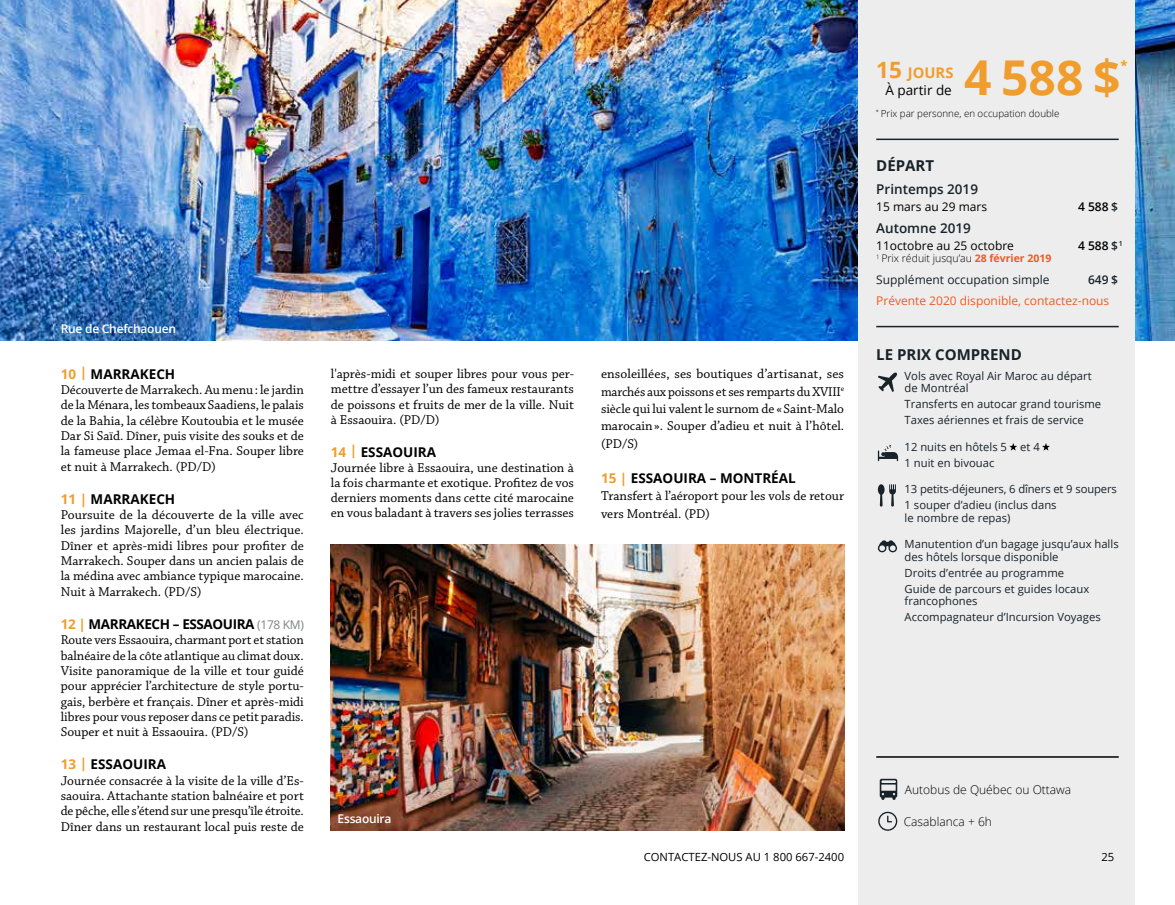
<style>
.page{position:relative;width:1175px;height:905px;background:#fff}
.page>*{position:absolute;margin:0;border:0;box-sizing:border-box;transform-origin:0 0}
.t1{font:700 48px "Open Sans";color:#f09d2d}
.t2{font:700 15px "Open Sans";color:#172329}
.t3{font:700 14.7px "Open Sans";color:#f09d2d}
.t4{font:13.5px/15.3px "Chaparral Pro";color:#000;text-align:justify}
.t5{font:700 13.5px "Open Sans";color:#000}
.t6{font:600 13.5px "Open Sans";color:#172329}
.t7{font:13.5px "Open Sans";color:#000}
.t8{font:700 13.05px "Open Sans";color:#f09d2d}
.t9{font:12px "Open Sans";color:#f15a22}
.t10{font:300 12px "Open Sans";color:#000}
.t11{font:12px "Open Sans";color:#000}
.t12{font:12px "Open Sans";color:#172329}
.t13{font:600 12px "Open Sans";letter-spacing:-.02em;color:#fff}
.t14{font:600 12px "Open Sans";color:#000}
.t15{font:12px "Open Sans";color:#808285}
.t16{font:600 12px "Open Sans";color:#172329}
.t17{font:11.25px/16px "Open Sans";color:#172329}
.t18{font:11.25px "Open Sans";color:#000}
.t19{font:300 10.5px "Open Sans";color:#000}
.t20{font:300 9.75px "Open Sans";color:#000}
.t21{font:600 7.05px "Open Sans";color:#172329}
.s1{color:#f09d2d}
.s2{font-size:22.5px}
.s3{color:#172329}
.s4{font-weight:700;color:#ee5a23}
</style>
<div class="page">
<img style="left:1px;top:0;width:1173px;height:340px">
<div style="left:857px;top:0;width:277px;height:904px;background:#ededee"></div>
<img style="left:0;top:0;width:1px;height:340px">
<svg style="left:879px;top:778px;width:18px;height:22px"></svg>
<svg style="left:878px;top:811px;width:19px;height:19px"></svg>
<hr style="left:876px;top:326px;width:242px;height:1px;background:#172329">
<hr style="left:876px;top:756px;width:242px;height:1px;background:#000">
<hr style="left:876px;top:139px;width:242px;height:1px;background:#172329">
<svg style="left:1009px;top:443px;width:8px;height:7px"></svg>
<svg style="left:1042px;top:443px;width:7px;height:7px"></svg>
<svg style="left:878px;top:372px;width:19px;height:20px"></svg>
<svg style="left:877px;top:445px;width:21px;height:16px"></svg>
<svg style="left:877px;top:484px;width:19px;height:22px"></svg>
<svg style="left:877px;top:540px;width:20px;height:13px"></svg>
<img style="left:331px;top:545px;width:513px;height:285px">
<p class="t13" style="left:61px;top:321px;width:117px">Rue de Chefchaouen</p>
<p class="t5" style="left:61px;top:364px;width:41px"><span class="s1">10 |</span> MARRA</p>
<p class="t5" style="left:140px;top:364px;width:18px">KECH</p>
<p class="t4" style="left:61px;top:382px;width:245px">Découverte de Marrakech. Au menu: le jardin de la Ménara, les tombeaux Saadiens, le palais de la Bahia, la célèbre Koutoubia et le musée Dar Si Saïd. Dîner, puis visite des souks et de la fameuse place Jemaa el-Fna. Souper libre et nuit à Marrakech. (PD/D)</p>
<p class="t5" style="left:61px;top:489px;width:41px"><span class="s1">11 |</span> MARRA</p>
<p class="t5" style="left:140px;top:489px;width:18px">KECH</p>
<p class="t4" style="left:61px;top:507px;width:245px">Poursuite de la découverte de la ville avec les jardins Majorelle, d’un bleu électrique.<br>Dîner et après-midi libres pour profiter de Marrakech. Souper dans un ancien palais de la médina avec ambiance typique marocaine.<br>Nuit à Marrakech. (PD/S)</p>
<p class="t5" style="left:61px;top:614px;width:39px"><span class="s1">12 |</span> MARRA</p>
<p class="t5" style="left:136px;top:614px;width:18px">KECH</p>
<p class="t5" style="left:173px;top:614px;width:19px">– ESSAOUIRA</p>
<p class="t15" style="left:257px;top:616px;width:48px">(178 KM)</p>
<p class="t4" style="left:61px;top:632px;width:245px">Route vers Essaouira, charmant port et station balnéaire de la côte atlantique au climat doux.<br>Visite panoramique de la ville et tour guidé pour apprécier l’architecture de style portu&shy;gais, berbère et français. Dîner et après-midi libres pour vous reposer dans ce petit paradis.<br>Souper et nuit à Essaouira. (PD/S)</p>
<p class="t5" style="left:61px;top:754px;width:40px"><span class="s1">13 |</span> ESSAOUIRA</p>
<p class="t4" style="left:61px;top:773px;width:245px">Journée consacrée à la visite de la ville d’Es&shy;saouira. Attachante station balnéaire et port de pêche, elle s’étend sur une presqu’île étroite.<br>Dîner dans un restaurant local puis reste de</p>
<p class="t4" style="left:331px;top:367px;width:244px">l'après-midi et souper libres pour vous per&shy;mettre d’essayer l’un des fameux restaurants de poissons et fruits de mer de la ville. Nuit à Essaouira. (PD/D)</p>
<p class="t5" style="left:331px;top:442px;width:40px"><span class="s1">14 |</span> ESSAOUIRA</p>
<p class="t4" style="left:331px;top:460px;width:245px">Journée libre à Essaouira, une destination à la fois charmante et exotique. Profitez de vos derniers moments dans cette cité marocaine en vous baladant à travers ses jolies terrasses</p>
<p class="t4" style="left:601px;top:366px;width:245px;line-height:17.4px">ensoleillées, ses boutiques d’artisanat, ses marchés aux poissons et ses remparts du XVIII<sup>e </sup>siècle qui lui valent le surnom de «Saint-Malo marocain». Souper d’adieu et nuit à l’hôtel. (PD/S)</p>
<p class="t5" style="left:601px;top:468px;width:130px"><span class="s1">15 |</span> ESSAOUIRA – MONTRÉAL</p>
<p class="t4" style="left:601px;top:488px;width:244px;line-height:17.4px">Transfert à l’aéroport pour les vols de retour vers Montréal. (PD)</p>
<p class="t13" style="left:338px;top:810px;width:55px">Essaouira</p>
<p class="t18" style="left:643px;top:849px;width:202px">Contactez-nous au 1 800 667-2400</p>
<p class="t3" style="left:876px;top:63px;width:79px"><span class="s2">15</span> JOURS</p>
<h1 class="t1" style="left:964px;top:44px;width:158px">4 588 $</h1>
<p class="t8" style="left:1120px;top:56px;width:9px">*</p>
<p class="t7" style="left:885px;top:81px;width:68px">À partir de</p>
<p class="t20" style="left:875px;top:107px;width:185px"><sup>*</sup> Prix par personne, en occupation double</p>
<p class="t2" style="left:876px;top:155px;width:59px">DÉPART</p>
<p class="t6" style="left:876px;top:180px;width:103px">Printemps 2019</p>
<p class="t11" style="left:876px;top:198px;width:112px">15 mars au 29 mars</p>
<p class="t14" style="left:1078px;top:198px;width:41px">4 588 <span class="s3">$</span></p>
<p class="t6" style="left:876px;top:219px;width:96px">Automne 2019</p>
<p class="t11" style="left:876px;top:237px;width:139px">11octobre au 25 octobre</p>
<p class="t14" style="left:1078px;top:237px;width:41px">4 588 <span class="s3">$</span></p>
<p class="t19" style="left:876px;top:251px;width:177px"><sup>1</sup> Prix réduit jusqu’au <span class="s4">28 FÉVRIER 2019</span></p>
<p class="t12" style="left:876px;top:271px;width:175px">Supplément occupation simple</p>
<p class="t16" style="left:1088px;top:271px;width:31px">649 $</p>
<p class="t9" style="left:876px;top:292px;width:235px">Prévente 2020 disponible, contactez-nous</p>
<p class="t21" style="left:1118px;top:239px;width:5px">1</p>
<p class="t2" style="left:876px;top:344px;width:147px">LE PRIX COMPREND</p>
<p class="t17" style="left:904px;top:369px;width:189px;line-height:12.8px">Vols avec Royal Air M aroc au départ de Montréal</p>
<p class="t17" style="left:904px;top:396px;width:198px">Transferts en autocar grand tourisme<br>Taxes aériennes et frais de service</p>
<p class="t17" style="left:904px;top:438px;width:137px">12 nuits en hôtels 5 et 4<br>1 nuit en bivouac</p>
<p class="t17" style="left:904px;top:480px;width:214px">13 petits-déjeuners, 6 dîners et 9 soupers<br>1 souper d’adieu (inclus dans</p>
<p class="t17" style="left:904px;top:509px;width:107px">le nombre de repas)</p>
<p class="t17" style="left:904px;top:537px;width:216px;line-height:12.8px">Manutention d’un bagage jusqu’aux halls des hôtels lorsque disponible</p>
<p class="t17" style="left:904px;top:564px;width:186px">Droits d’entrée au programme<br>Guide de parcours et guides locaux</p>
<p class="t17" style="left:904px;top:593px;width:198px">francophones<br>Accompagnateur d’I ncursion Voyages</p>
<p class="t10" style="left:905px;top:781px;width:168px">Autobus de Québec ou Ottawa</p>
<p class="t10" style="left:903px;top:813px;width:90px">Casablanca + 6h</p>
<p class="t18" style="left:1101px;top:849px;width:14px">25</p>
</div>
